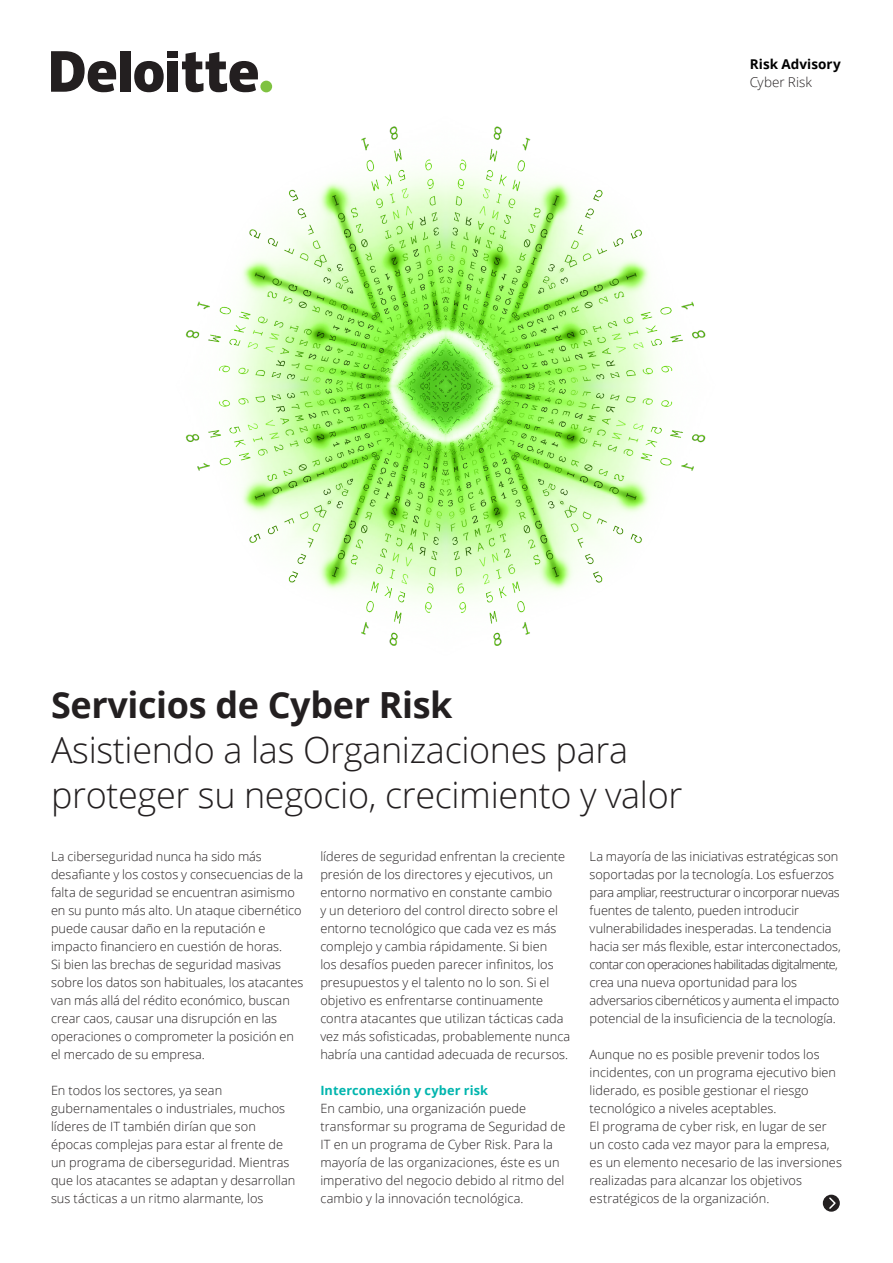
<style>
.page{position:relative;width:893px;height:1263px;background:#fff}
.page>*{position:absolute;margin:0;border:0;box-sizing:border-box;transform-origin:0 0}
.Story_heading_light{font:300 36px/45px "Open Sans";letter-spacing:-.01em;color:#231f20}
.Story_heading_light-2{font:700 36px "Open Sans";letter-spacing:-.01em;color:#231f20}
.Subhead_B__8_5_12pt{font:700 13.5px "Open Sans";letter-spacing:.005em;color:#000}
.Body_copy__8_5_12pt{font:300 13.5px "Open Sans";color:#231f20}
.Body_copy__8_5_12pt-2{font:300 12.75px/18px "Open Sans";color:#231f20}
.Body_copy__8_5_12pt-3{font:300 12.75px/18px "Open Sans";letter-spacing:-.02em;color:#231f20}
.s1{font-weight:700;color:#00b5ae}
</style>
<div class="page">
<img style="left:109px;top:57px;width:672px;height:671px;border-radius:336px">
<div style="left:260px;top:81px;width:12px;height:11px;background:#7fc241;border-radius:50%"></div>
<div style="left:120px;top:51px;width:10px;height:41px;background:#231f20"></div>
<svg style="left:134px;top:61px;width:30px;height:31px"></svg>
<div style="left:168px;top:61px;width:10px;height:31px;background:#231f20"></div>
<div style="left:168px;top:51px;width:10px;height:7px;background:#231f20"></div>
<svg style="left:182px;top:52px;width:76px;height:40px"></svg>
<svg style="left:51px;top:51px;width:65px;height:41px"></svg>
<div style="left:823px;top:1195px;width:17px;height:17px;background:#231f20;border-radius:50%"></div>
<svg style="left:829px;top:1196px;width:8px;height:14px"></svg>
<p class="Subhead_B__8_5_12pt" style="left:750px;top:55px;width:93px">Risk Advisory</p>
<p class="Body_copy__8_5_12pt" style="left:750px;top:73px;width:64px">Cyber Risk</p>
<p class="Story_heading_light-2" style="left:51px;top:679px;width:403px">Servicios de Cyber Risk</p>
<p class="Story_heading_light" style="left:51px;top:726px;width:633px">Asistiendo a las Organizaciones para proteger su negocio, crecimiento y valor</p>
<p class="Body_copy__8_5_12pt-2" style="left:51px;top:847px;width:254px">La ciberseguridad nunca ha sido más desafiante y los costos y consecuencias de la falta de seguridad se encuentran asimismo en su punto más alto. Un ataque cibernético puede causar daño en la reputación e impacto financiero en cuestión de horas.<br>Si bien las brechas de seguridad masivas sobre los datos son habituales, los atacantes van más allá del rédito económico, buscan crear caos, causar una disrupción en las operaciones o comprometer la posición en el mercado de su empresa.</p>
<p class="Body_copy__8_5_12pt-2" style="left:51px;top:1081px;width:246px">En todos los sectores, ya sean gubernamentales o industriales, muchos líderes de IT también dirían que son épocas complejas para estar al frente de un programa de ciberseguridad. Mientras que los atacantes se adaptan y desarrollan sus tácticas a un ritmo alarmante, los</p>
<p class="Body_copy__8_5_12pt-2" style="left:320px;top:847px;width:252px">líderes de seguridad enfrentan la creciente presión de los directores y ejecutivos, un entorno normativo en constante cambio<br>y un deterioro del control directo sobre el entorno tecnológico que cada vez es más complejo y cambia rápidamente. Si bien<br>los desafíos pueden parecer infinitos, los presupuestos y el talento no lo son. Si el objetivo es enfrentarse continuamente contra atacantes que utilizan tácticas cada vez más sofisticadas, probablemente nunca habría una cantidad adecuada de recursos.</p>
<p class="Body_copy__8_5_12pt-2" style="left:320px;top:1081px;width:246px"><span class="s1">Interconexión y cyber risk<br></span>En cambio, una organización puede transformar su programa de Seguridad de IT en un programa de Cyber Risk. Para la mayoría de las organizaciones, éste es un imperativo del negocio debido al ritmo del cambio y la innovación tecnológica.</p>
<p class="Body_copy__8_5_12pt-2" style="left:590px;top:847px;width:252px">La mayoría de las iniciativas estratégicas son soportadas por la tecnología. Los esfuerzos para ampliar, reestructurar o incorporar nuevas</p>
<p class="Body_copy__8_5_12pt-2" style="left:590px;top:901px;width:253px">fuentes de talento, pueden introducir vulnerabilidades inesperadas. La tendencia hacia ser más flexible, estar interconectados, contar con operaciones habilitadas digitalmente,</p>
<p class="Body_copy__8_5_12pt-3" style="left:590px;top:973px;width:251px">crea una nueva oportunidad para los adversarios cibernéticos y aumenta el impacto</p>
<p class="Body_copy__8_5_12pt-2" style="left:590px;top:1009px;width:248px">potencial de la insuficiencia de la tecnología.</p>
<p class="Body_copy__8_5_12pt-2" style="left:590px;top:1045px;width:248px">Aunque no es posible prevenir todos los incidentes, con un programa ejecutivo bien liderado, es posible gestionar el riesgo tecnológico a niveles aceptables.</p>
<p class="Body_copy__8_5_12pt-2" style="left:590px;top:1117px;width:254px">El programa de cyber risk, en lugar de ser un costo cada vez mayor para la empresa, es un elemento necesario de las inversiones realizadas para alcanzar los objetivos estratégicos de la organización.</p>
</div>
